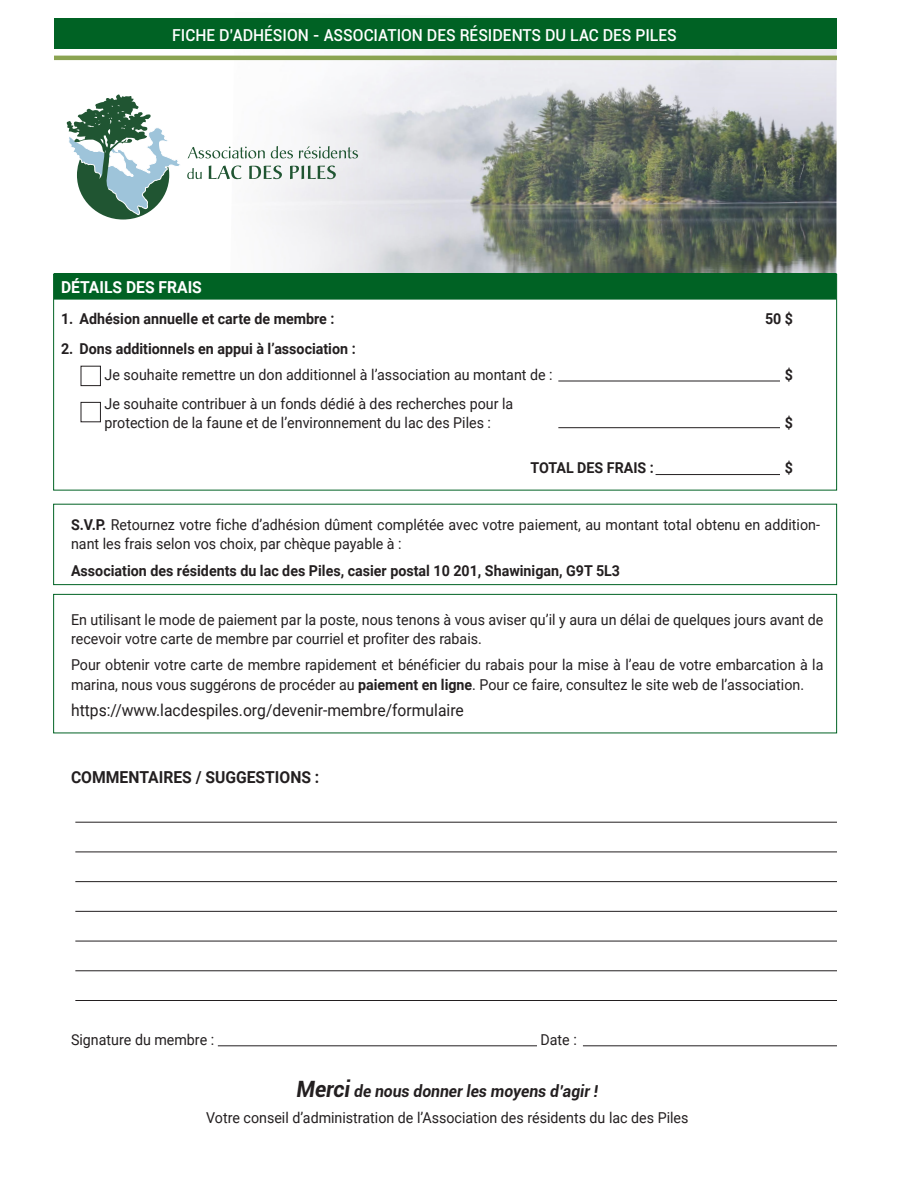
<style>
.page{position:relative;width:918px;height:1188px;background:#fff}
.page>*{position:absolute;margin:0;border:0;box-sizing:border-box;transform-origin:0 0}
.t1{font:16.5px "Roboto";color:#231f20;scale:.95 1}
.t2{font:500 16.5px "Roboto";color:#fff;scale:.95 1}
.t3{font:italic 700 16.5px "Roboto";color:#231f20;scale:.95 1}
.t4{font:700 16.5px "Roboto";color:#231f20;scale:.95 1}
.t5{font:700 16.5px "Roboto";color:#fff;scale:.95 1}
.t6{font:15px/19.5px "Roboto";color:#231f20;scale:.95 1}
.t7{font:700 15px "Roboto";color:#231f20;scale:.95 1}
.s1{font-weight:700}
.s2{font-size:22.5px}
</style>
<div class="page">
<img style="left:230px;top:18px;width:607px;height:255px">
<hr style="left:54px;top:56px;width:783px;height:4px;background:#8ba452">
<div style="left:54px;top:19px;width:783px;height:30px;background:#006224"></div>
<svg style="left:67px;top:94px;width:113px;height:126px"></svg>
<svg style="left:188px;top:147px;width:77px;height:12px"></svg>
<svg style="left:271px;top:146px;width:22px;height:12px"></svg>
<svg style="left:299px;top:146px;width:59px;height:12px"></svg>
<svg style="left:187px;top:168px;width:15px;height:11px"></svg>
<svg style="left:209px;top:165px;width:32px;height:14px"></svg>
<svg style="left:249px;top:166px;width:33px;height:13px"></svg>
<svg style="left:290px;top:165px;width:46px;height:14px"></svg>
<svg style="left:53px;top:274px;width:784px;height:217px"></svg>
<svg style="left:53px;top:503px;width:784px;height:82px"></svg>
<svg style="left:53px;top:594px;width:784px;height:140px"></svg>
<div style="left:54px;top:273px;width:783px;height:27px;background:#006224"></div>
<div style="left:81px;top:366px;width:20px;height:20px;border:1px solid #231f20"></div>
<div style="left:81px;top:402px;width:20px;height:20px;border:1px solid #231f20"></div>
<hr style="left:558px;top:381px;width:222px;height:1px;background:#231f20">
<hr style="left:75px;top:822px;width:762px;height:1px;background:#231f20">
<hr style="left:218px;top:1045px;width:319px;height:1px;background:#231f20">
<hr style="left:583px;top:1045px;width:254px;height:1px;background:#231f20">
<hr style="left:75px;top:881px;width:762px;height:1px;background:#231f20">
<hr style="left:75px;top:852px;width:762px;height:1px;background:#231f20">
<hr style="left:75px;top:911px;width:762px;height:1px;background:#231f20">
<hr style="left:75px;top:941px;width:762px;height:1px;background:#231f20">
<hr style="left:75px;top:970px;width:762px;height:1px;background:#231f20">
<hr style="left:75px;top:1000px;width:762px;height:1px;background:#231f20">
<hr style="left:558px;top:427px;width:222px;height:1px;background:#231f20">
<hr style="left:656px;top:474px;width:124px;height:1px;background:#231f20">
<p class="t2" style="left:172px;top:23px;width:533px">FICHE D’ADHÉSION - ASSOCIATION DES RÉSIDENTS DU LAC DES PILES</p>
<p class="t5" style="left:61px;top:275px;width:150px">DÉTAILS DES FRAIS</p>
<p class="t7" style="left:61px;top:308px;width:289px">1. Adhésion annuelle et carte de membre :</p>
<p class="t7" style="left:765px;top:308px;width:31px">50 $</p>
<p class="t7" style="left:61px;top:338px;width:312px">2. Dons additionnels en appui à l’association :</p>
<p class="t6" style="left:105px;top:364px;width:473px">Je souhaite remettre un don additionnel à l’association au montant de :</p>
<p class="t7" style="left:785px;top:364px;width:10px">$</p>
<p class="t6" style="left:105px;top:393px;width:432px">Je souhaite contribuer à un fonds dédié à des recherches pour la</p>
<p class="t6" style="left:105px;top:412px;width:408px">protection de la faune et de l’environnement du lac des Piles :</p>
<p class="t7" style="left:785px;top:412px;width:10px">$</p>
<p class="t7" style="left:531px;top:458px;width:131px">TOTAL DES FRAIS :</p>
<p class="t7" style="left:785px;top:458px;width:10px">$</p>
<p class="t6" style="left:71px;top:514px;width:790px"><span class="s1">S.V.P.</span> Retournez votre fiche d’adhésion dûment complétée avec votre paiement, au montant total obtenu en addition&shy;nant les frais selon vos choix, par chèque payable à :</p>
<p class="t7" style="left:71px;top:560px;width:579px">Association des résidents du lac des Piles, casier postal 10 201, Shawinigan, G9T 5L3</p>
<p class="t6" style="left:71px;top:609px;width:794px">En utilisant le mode de paiement par la poste, nous tenons à vous aviser qu’il y aura un délai de quelques jours avant de recevoir votre carte de membre par courriel et profiter des rabais.</p>
<p class="t6" style="left:71px;top:655px;width:794px">Pour obtenir votre carte de membre rapidement et bénéficier du rabais pour la mise à l’eau de votre embarcation à la marina, nous vous suggérons de procéder au <span class="s1">paiement en ligne</span>. Pour ce faire, consultez le site web de l’association.</p>
<p class="t1" style="left:71px;top:699px;width:415px">https://www.lacdespiles.org/devenir-membre/formulaire</p>
<p class="t4" style="left:71px;top:766px;width:263px">COMMENTAIRES / SUGGESTIONS :</p>
<p class="t6" style="left:71px;top:1029px;width:152px">Signature du membre :</p>
<p class="t6" style="left:541px;top:1029px;width:40px">Date :</p>
<p class="t3" style="left:296px;top:1080px;width:319px"><span class="s2">Merci</span> de nous donner les moyens d’agir !</p>
<p class="t6" style="left:206px;top:1108px;width:509px">Votre conseil d’administration de l’Association des résidents du lac des Piles</p>
</div>
